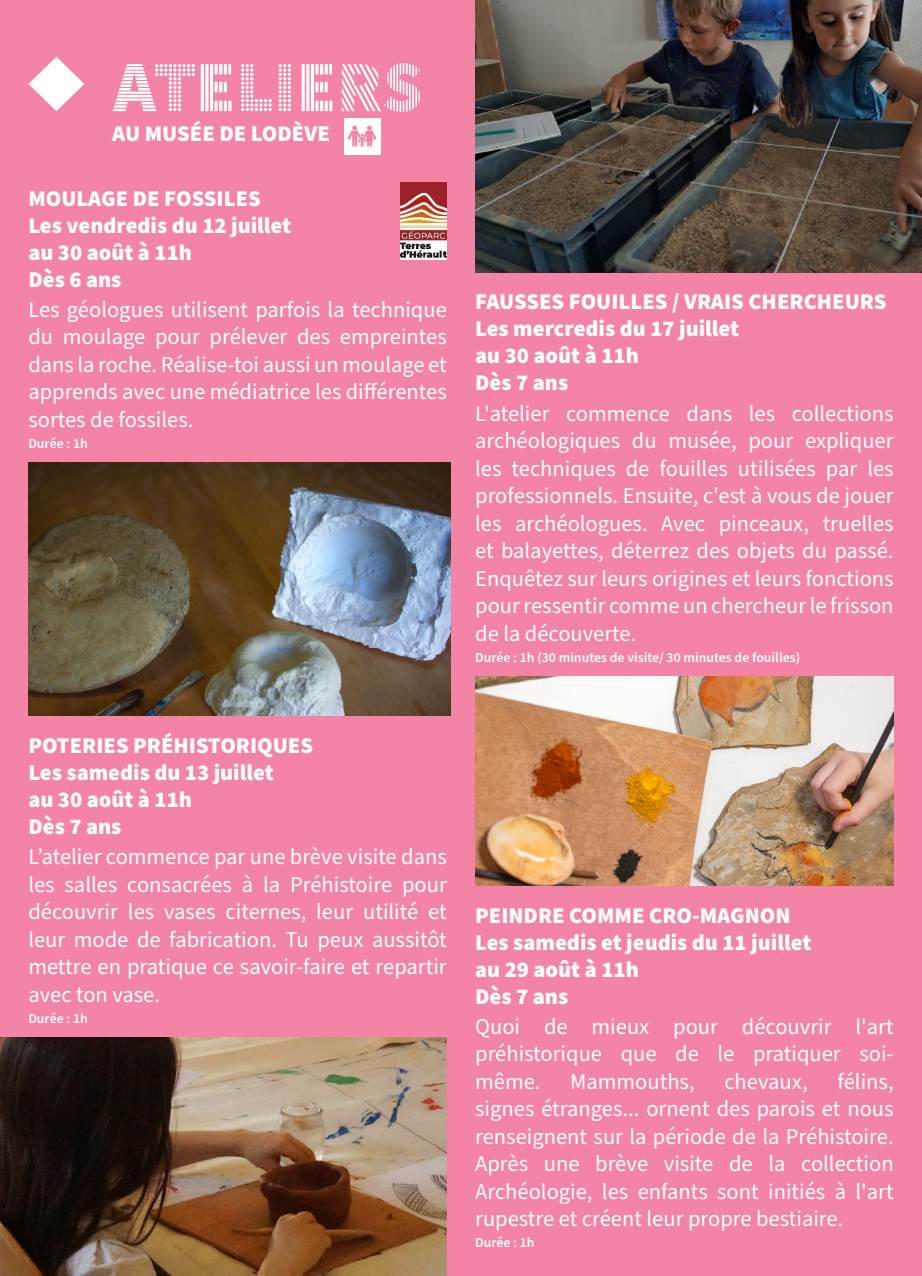
<style>
.page{position:relative;width:922px;height:1276px;background:#fff}
.page>*{position:absolute;margin:0;border:0;box-sizing:border-box;transform-origin:0 0}
.TITRE_NIVEAU_1{font:900 72.5px "Source Sans Pro DISPLAYV2";color:#fff}
.Style_de_paragraphe_3{font:22.5px/27.5px "Source Sans Pro";color:#fff;text-align:justify}
.t1{font:900 22.5px "Source Sans Pro";color:#fff}
.Style_de_paragraphe_2{font:600 13.75px "Source Sans Pro";color:#fff}
</style>
<div class="page">
<div style="left:0;top:0;width:921px;height:1276px;background:#f384a5"></div>
<img style="left:28px;top:462px;width:422px;height:254px">
<img style="left:0;top:1037px;width:446px;height:239px">
<img style="left:475px;top:0;width:446px;height:272px">
<img style="left:475px;top:676px;width:418px;height:209px">
<svg style="left:28px;top:57px;width:56px;height:54px"></svg>
<div style="left:344px;top:118px;width:36px;height:36px;background:#fff"></div>
<svg style="left:347px;top:125px;width:29px;height:22px"></svg>
<img style="left:400px;top:183px;width:46px;height:77px">
<p class="TITRE_NIVEAU_1" style="left:113px;top:50px;width:312px">ATELIERS</p>
<p class="t1" style="left:112px;top:118px;width:219px">AU MUSÉE DE LODÈVE</p>
<p class="t1" style="left:28px;top:183px;width:234px">MOULAGE DE FOSSILES</p>
<p class="t1" style="left:28px;top:210px;width:264px">Les vendredis du 12 juillet</p>
<p class="t1" style="left:28px;top:237px;width:165px">au 30 août à 11h</p>
<p class="t1" style="left:28px;top:264px;width:94px">Dès 6 ans</p>
<p class="Style_de_paragraphe_3" style="left:28px;top:296px;width:420px">Les géologues utilisent parfois la technique du moulage pour prélever des empreintes dans la roche. Réalise-toi aussi un moulage et apprends avec une médiatrice les différentes sortes de fossiles.</p>
<p class="Style_de_paragraphe_2" style="left:28px;top:434px;width:61px">Durée : 1h</p>
<p class="t1" style="left:28px;top:730px;width:286px">POTERIES PRÉHISTORIQUES</p>
<p class="t1" style="left:28px;top:757px;width:247px">Les samedis du 13 juillet</p>
<p class="t1" style="left:28px;top:784px;width:165px">au 30 août à 11h</p>
<p class="t1" style="left:28px;top:811px;width:94px">Dès 7 ans</p>
<p class="Style_de_paragraphe_3" style="left:28px;top:843px;width:420px">L’atelier commence par une brève visite dans les salles consacrées à la Préhistoire pour découvrir les vases citernes, leur utilité et leur mode de fabrication. Tu peux aussitôt mettre en pratique ce savoir-faire et repartir avec ton vase.</p>
<p class="Style_de_paragraphe_2" style="left:28px;top:1009px;width:61px">Durée : 1h</p>
<p class="t1" style="left:475px;top:286px;width:412px">FAUSSES FOUILLES / VRAIS CHERCHEURS</p>
<p class="t1" style="left:475px;top:313px;width:265px">Les mercredis du 17 juillet</p>
<p class="t1" style="left:475px;top:340px;width:165px">au 30 août à 11h</p>
<p class="t1" style="left:475px;top:367px;width:94px">Dès 7 ans</p>
<p class="Style_de_paragraphe_3" style="left:475px;top:400px;width:420px">L'atelier commence dans les collections archéologiques du musée, pour expliquer les techniques de fouilles utilisées par les professionnels. Ensuite, c'est à vous de jouer les archéologues. Avec pinceaux, truelles et balayettes, déterrez des objets du passé.<br>Enquêtez sur leurs origines et leurs fonctions pour ressentir comme un chercheur le frisson de la découverte.</p>
<p class="Style_de_paragraphe_2" style="left:475px;top:648px;width:326px">Durée : 1h (30 minutes de visite/ 30 minutes de fouilles)</p>
<p class="t1" style="left:475px;top:899px;width:317px">PEINDRE COMME CRO-MAGNON</p>
<p class="t1" style="left:475px;top:926px;width:337px">Les samedis et jeudis du 11 juillet</p>
<p class="t1" style="left:475px;top:953px;width:165px">au 29 août à 11h</p>
<p class="t1" style="left:475px;top:980px;width:94px">Dès 7 ans</p>
<p class="Style_de_paragraphe_3" style="left:475px;top:1013px;width:420px">Quoi de mieux pour découvrir l'art préhistorique que de le pratiquer soi&shy;même.</p>
<p class="Style_de_paragraphe_3" style="left:475px;top:1068px;width:420px;text-indent:362px">félins, signes étranges... ornent des parois et nous renseignent sur la période de la Préhistoire.<br>Après une brève visite de la collection Archéologie, les enfants sont initiés à l'art rupestre et créent leur propre bestiaire.</p>
<p class="Style_de_paragraphe_3" style="left:570px;top:1068px;width:126px">Mammouths,</p>
<p class="Style_de_paragraphe_3" style="left:724px;top:1068px;width:85px">chevaux,</p>
<p class="Style_de_paragraphe_2" style="left:475px;top:1233px;width:61px">Durée : 1h</p>
</div>
